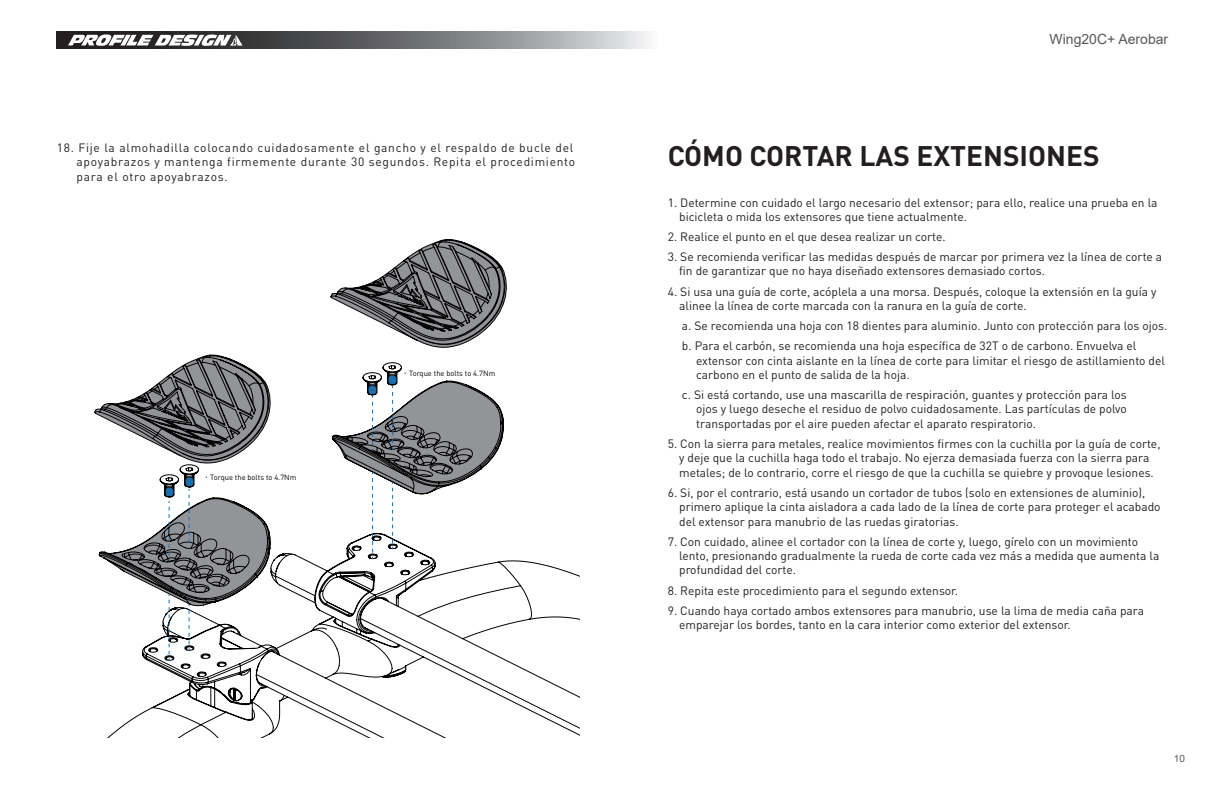
<style>
.page{position:relative;width:1225px;height:794px;background:#fff}
.page>*{position:absolute;margin:0;border:0;box-sizing:border-box;transform-origin:0 0}
.Page_Title{font:700 28px "DIN Pro";color:#231f20}
.t1{font:14px "Arial";color:#57585a}
.t2{font:12px/14.4px "DIN Pro";color:#231f20}
.t3{font:12px/14.4px "DIN Pro";letter-spacing:.06em;color:#231f20}
.t4{font:10px "Arial";color:#57585a}
.t5{font:7.6px "DIN Pro";color:#030303}
.s1{font-family:"Adobe Ming Std Light E Ten B5 H"}
</style>
<div class="page">
<svg style="left:57px;top:32px;width:592px;height:17px;background:#767779"></svg>
<svg style="left:68px;top:34px;width:174px;height:12px"></svg>
<svg style="left:108px;top:560px;width:471px;height:177px"></svg>
<svg style="left:98px;top:456px;width:415px;height:204px"></svg>
<svg style="left:94px;top:239px;width:413px;height:217px"></svg>
<p class="t1" style="left:1049px;top:29px;width:120px">Wing20C+ Aerobar</p>
<p class="t3" style="left:77px;top:140px;width:500px;text-indent:-20px">18. Fije la almohadilla colocando cuidadosamente el gancho y el respaldo de bucle del apoyabrazos y mantenga firmemente durante 30 segundos. Repita el procedimiento para el otro apoyabrazos.</p>
<p class="Page_Title" style="left:668px;top:137px;width:433px">CÓMO CORTAR LAS EXTENSIONES</p>
<p class="t2" style="left:679px;top:194px;width:480px;text-indent:-11px">1. Determine con cuidado el largo necesario del extensor; para ello, realice una prueba en la bicicleta o mida los extensores que tiene actualmente.</p>
<p class="t2" style="left:668px;top:229px;width:279px">2. Realice el punto en el que desea realizar un corte.</p>
<p class="t2" style="left:679px;top:249px;width:484px;text-indent:-11px">3. Se recomienda verificar las medidas después de marcar por primera vez la línea de corte a fin de garantizar que no haya diseñado extensores demasiado cortos.</p>
<p class="t2" style="left:679px;top:283px;width:479px;text-indent:-11px">4. Si usa una guía de corte, acóplela a una morsa. Después, coloque la extensión en la guía y alinee la línea de corte marcada con la ranura en la guía de corte.</p>
<p class="t2" style="left:682px;top:318px;width:487px">a. Se recomienda una hoja con 18 dientes para aluminio. Junto con protección para los ojos.</p>
<p class="t2" style="left:696px;top:338px;width:470px;text-indent:-14px">b. Para el carbón, se recomienda una hoja específica de 32T o de carbono. Envuelva el extensor con cinta aislante en la línea de corte para limitar el riesgo de astillamiento del carbono en el punto de salida de la hoja.</p>
<p class="t2" style="left:696px;top:387px;width:432px;text-align:justify;text-indent:-14px">c. Si está cortando, use una mascarilla de respiración, guantes y protección para los ojos y luego deseche el residuo de polvo cuidadosamente. Las partículas de polvo transportadas por el aire pueden afectar el aparato respiratorio.</p>
<p class="t2" style="left:668px;top:436px;width:494px;text-align:center">5. Con la sierra para metales, realice movimientos firmes con la cuchilla por la guía de corte, y deje que la cuchilla haga todo el trabajo. No ejerza demasiada fuerza con la sierra para metales; de lo contrario, corre el riesgo de que la cuchilla se quiebre y provoque lesiones.</p>
<p class="t2" style="left:679px;top:485px;width:483px;text-indent:-11px">6. Si, por el contrario, está usando un cortador de tubos (solo en extensiones de aluminio), primero aplique la cinta aisladora a cada lado de la línea de corte para proteger el acabado del extensor para manubrio de las ruedas giratorias.</p>
<p class="t2" style="left:679px;top:533px;width:482px;text-indent:-11px">7. Con cuidado, alinee el cortador con la línea de corte y, luego, gírelo con un movimiento lento, presionando gradualmente la rueda de corte cada vez más a medida que aumenta la profundidad del corte.</p>
<p class="t2" style="left:668px;top:582px;width:292px">8. Repita este procedimiento para el segundo extensor.</p>
<p class="t2" style="left:679px;top:602px;width:466px;text-indent:-11px">9. Cuando haya cortado ambos extensores para manubrio, use la lima de media caña para emparejar los bordes, tanto en la cara interior como exterior del extensor.</p>
<p class="t5" style="left:401px;top:368px;width:95px"><span class="s1">‧</span>Torque the bolts to 4.7Nm</p>
<p class="t5" style="left:203px;top:472px;width:95px"><span class="s1">‧</span>Torque the bolts to 4.7Nm</p>
<p class="t4" style="left:1174px;top:751px;width:13px">10</p>
</div>
